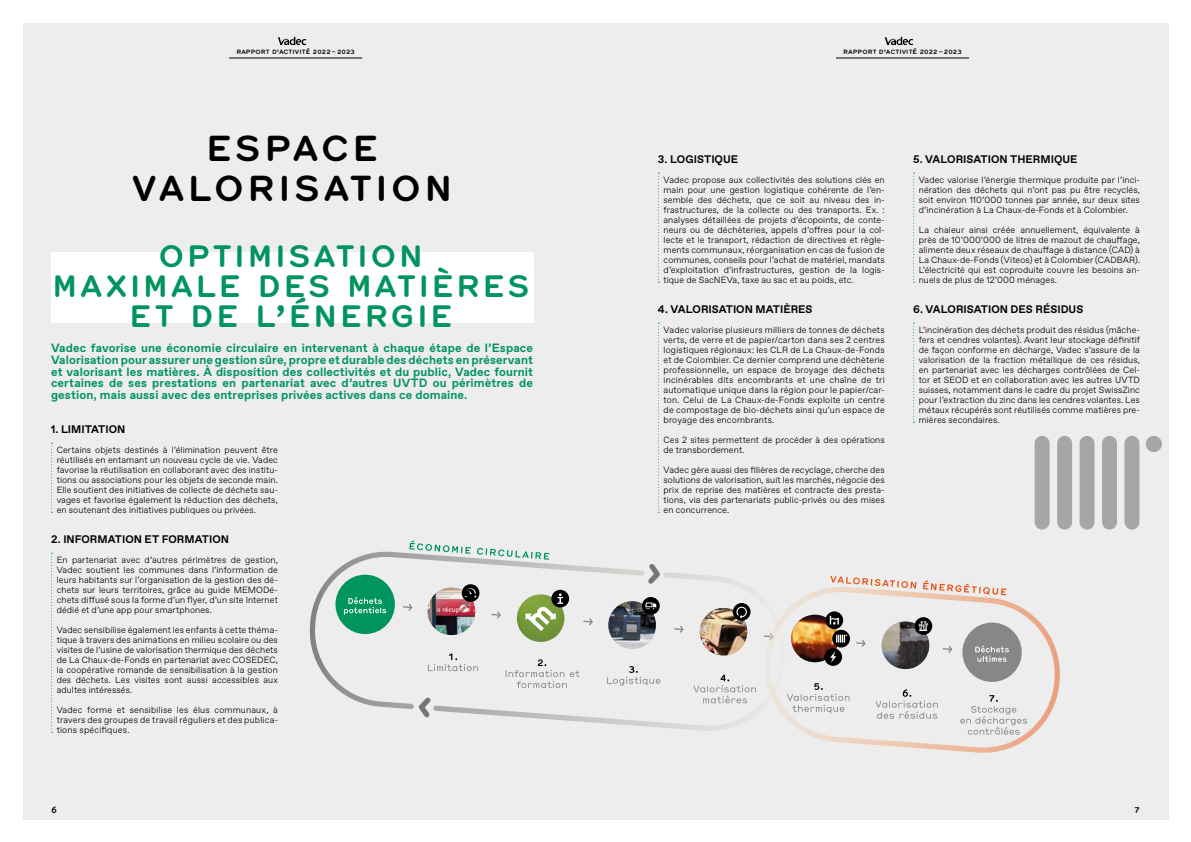
<style>
.page{position:relative;width:1191px;height:842px;background:#fff}
.page>*{position:absolute;margin:0;border:0;box-sizing:border-box;transform-origin:0 0}
.t1{font:700 35px/40px "Hermes";letter-spacing:.065em;color:#000;text-align:center}
.t2{font:700 30px/30px "Hermes";letter-spacing:.055em;color:#00945e;text-align:center}
.t3{font:700 12px/11.7px "ABC Favorit Unlicensed Trial";letter-spacing:.01em;color:#00945e;text-align:justify}
.t4{font:700 11px "ABC Favorit Unlicensed Trial";color:#000}
.t5{font:300 9px/10px "ABC Favorit Unlicensed Trial";letter-spacing:.01em;color:#000;text-align:justify}
.t6{font:700 8px "Hermes";color:#000}
.t7{font:700 6px "Hermes";letter-spacing:.01em;color:#000}
</style>
<div class="page">
<div style="left:23px;top:23px;width:1145px;height:796px;background:#ededed"></div>
<hr style="left:229px;top:58px;width:133px;height:1px;background:#000">
<svg style="left:278px;top:37px;width:28px;height:8px"></svg>
<hr style="left:836px;top:58px;width:133px;height:1px;background:#000">
<svg style="left:884px;top:37px;width:29px;height:8px"></svg>
<div style="left:51px;top:253px;width:482px;height:70px;background:#fff"></div>
<svg style="left:51px;top:443px;width:2px;height:70px"></svg>
<svg style="left:658px;top:173px;width:1px;height:110px"></svg>
<svg style="left:658px;top:323px;width:1px;height:190px"></svg>
<svg style="left:913px;top:173px;width:1px;height:110px"></svg>
<svg style="left:913px;top:323px;width:1px;height:100px"></svg>
<svg style="left:51px;top:553px;width:2px;height:180px"></svg>
<svg style="left:309px;top:551px;width:309px;height:158px"></svg>
<svg style="left:428px;top:653px;width:4px;height:18px"></svg>
<svg style="left:335px;top:574px;width:60px;height:61px"></svg>
<svg style="left:402px;top:603px;width:11px;height:9px"></svg>
<svg style="left:427px;top:587px;width:5px;height:48px"></svg>
<svg style="left:830px;top:576px;width:98px;height:5px"></svg>
<svg style="left:432px;top:569px;width:324px;height:162px"></svg>
<svg style="left:764px;top:581px;width:296px;height:172px"></svg>
<svg style="left:417px;top:696px;width:15px;height:22px"></svg>
<svg style="left:647px;top:564px;width:15px;height:21px"></svg>
<svg style="left:409px;top:541px;width:140px;height:19px"></svg>
<svg style="left:1034px;top:436px;width:128px;height:94px"></svg>
<svg style="left:960px;top:695px;width:67px;height:40px"></svg>
<p class="t7" style="left:236px;top:47px;width:120px">RAPPORT D’ACTIVITÉ 2022 – 2023</p>
<p class="t7" style="left:843px;top:47px;width:120px">RAPPORT D’ACTIVITÉ 2022 – 2023</p>
<h1 class="t1" style="left:131px;top:125px;width:323px">ESPACE<br>VALORISATION</h1>
<h2 class="t2" style="left:52px;top:239px;width:479px">OPTIMISATION<br>MAXIMALE DES MATIÈRES<br>ET DE L’ÉNERGIE</h2>
<p class="t3" style="left:51px;top:342px;width:483px">Vadec favorise une économie circulaire en intervenant à chaque étape de l’Espace Valorisation pour assurer une gestion sûre, propre et durable des déchets en préservant et valorisant les matières. À disposition des collectivités et du public, Vadec fournit certaines de ses prestations en partenariat avec d’autres UVTD ou périmètres de gestion, mais aussi avec des entreprises privées actives dans ce domaine.</p>
<p class="t4" style="left:51px;top:422px;width:76px">1. LIMITATION</p>
<p class="t5" style="left:57px;top:445px;width:223px">Certains objets destinés à l’élimination peuvent être réutilisés en entamant un nouveau cycle de vie. Vadec favorise la réutilisation en collaborant avec des institu&shy;tions ou associations pour les objets de seconde main.<br>Elle soutient des initiatives de collecte de déchets sau&shy;vages et favorise également la réduction des déchets, en soutenant des initiatives publiques ou privées.</p>
<p class="t4" style="left:51px;top:532px;width:179px">2. INFORMATION ET FORMATION</p>
<p class="t5" style="left:57px;top:555px;width:223px">En partenariat avec d’autres périmètres de gestion, Vadec soutient les communes dans l’information de leurs habitants sur l’organisation de la gestion des dé&shy;chets sur leurs territoires, grâce au guide MEMODé&shy;chets diffusé sous la forme d’un flyer, d’un site Internet dédié et d’une app pour smartphones.</p>
<p class="t5" style="left:57px;top:625px;width:223px">Vadec sensibilise également les enfants à cette théma&shy;tique à travers des animations en milieu scolaire ou des visites de l’usine de valorisation thermique des déchets de La Chaux-de-Fonds en partenariat avec COSEDEC, la coopérative romande de sensibilisation à la gestion des déchets. Les visites sont aussi accessibles aux adultes intéressés.</p>
<p class="t5" style="left:57px;top:705px;width:223px">Vadec forme et sensibilise les élus communaux, à travers des groupes de travail réguliers et des publica&shy;tions spécifiques.</p>
<p class="t4" style="left:658px;top:152px;width:82px">3. LOGISTIQUE</p>
<p class="t5" style="left:663px;top:175px;width:223px">Vadec propose aux collectivités des solutions clés en main pour une gestion logistique cohérente de l’en&shy;semble des déchets, que ce soit au niveau des in&shy;frastructures, de la collecte ou des transports. Ex. : analyses détaillées de projets d’écopoints, de conte&shy;neurs ou de déchèteries, appels d’offres pour la col&shy;lecte et le transport, rédaction de directives et règle&shy;ments communaux, réorganisation en cas de fusion de communes, conseils pour l’achat de matériel, mandats d’exploitation d’infrastructures, gestion de la logis&shy;tique de SacNEVa, taxe au sac et au poids, etc.</p>
<p class="t4" style="left:658px;top:302px;width:156px">4. VALORISATION MATIÈRES</p>
<p class="t5" style="left:663px;top:325px;width:223px">Vadec valorise plusieurs milliers de tonnes de déchets verts, de verre et de papier/carton dans ses 2 centres logistiques régionaux: les CLR de La Chaux-de-Fonds et de Colombier. Ce dernier comprend une déchèterie professionnelle, un espace de broyage des déchets incinérables dits encombrants et une chaîne de tri automatique unique dans la région pour le papier/car&shy;ton. Celui de La Chaux-de-Fonds exploite un centre de compostage de bio-déchets ainsi qu’un espace de broyage des encombrants.</p>
<p class="t5" style="left:663px;top:435px;width:223px">Ces 2 sites permettent de procéder à des opérations de transbordement.</p>
<p class="t5" style="left:663px;top:465px;width:223px">Vadec gère aussi des filières de recyclage, cherche des solutions de valorisation, suit les marchés, négocie des prix de reprise des matières et contracte des presta&shy;tions, via des partenariats public-privés ou des mises en concurrence.</p>
<p class="t4" style="left:913px;top:152px;width:166px">5. VALORISATION THERMIQUE</p>
<p class="t5" style="left:918px;top:175px;width:223px">Vadec valorise l’énergie thermique produite par l’inci&shy;nération des déchets qui n’ont pas pu être recyclés, soit environ 110’000 tonnes par année, sur deux sites d’incinération à La Chaux-de-Fonds et à Colombier.</p>
<p class="t5" style="left:918px;top:225px;width:223px">La chaleur ainsi créée annuellement, équivalente à près de 10’000’000 de litres de mazout de chauffage, alimente deux réseaux de chauffage à distance (CAD) à La Chaux-de-Fonds (Viteos) et à Colombier (CADBAR).<br>L’électricité qui est coproduite couvre les besoins an&shy;nuels de plus de 12’000 ménages.</p>
<p class="t4" style="left:913px;top:302px;width:172px">6. VALORISATION DES RÉSIDUS</p>
<p class="t5" style="left:918px;top:325px;width:223px">L’incinération des déchets produit des résidus (mâche&shy;fers et cendres volantes). Avant leur stockage définitif de façon conforme en décharge, Vadec s’assure de la valorisation de la fraction métallique de ces résidus, en partenariat avec les décharges contrôlées de Cel&shy;tor et SEOD et en collaboration avec les autres UVTD suisses, notamment dans le cadre du projet SwissZinc pour l’extraction du zinc dans les cendres volantes. Les métaux récupérés sont réutilisés comme matières pre&shy;mières secondaires.</p>
<p class="t6" style="left:51px;top:804px;width:7px">6</p>
<p class="t6" style="left:1134px;top:804px;width:7px">7</p>
</div>
